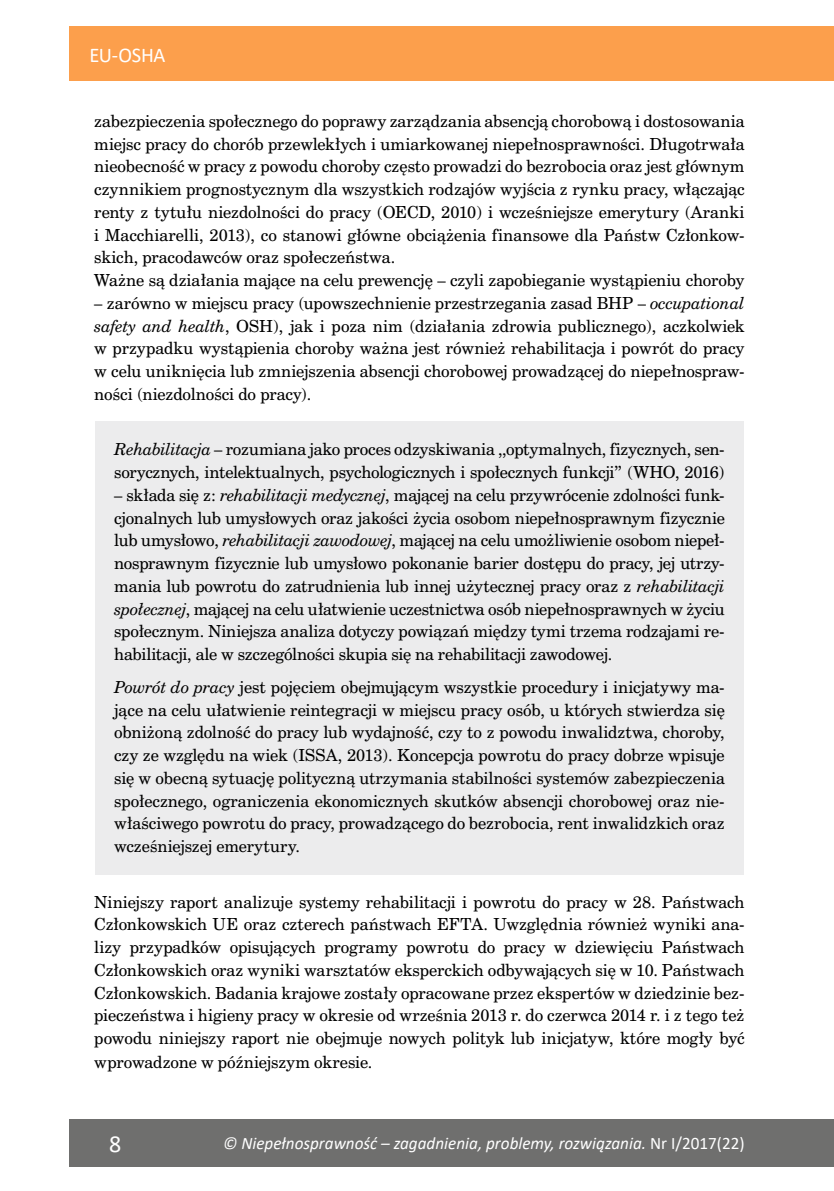
<style>
.page{position:relative;width:834px;height:1191px;background:#fff}
.page>*{position:absolute;margin:0;border:0;box-sizing:border-box;transform-origin:0 0}
.t1{font:24.5px "Calibri";color:#fff}
.t2{font:21px "Calibri";letter-spacing:-.015em;color:#fff}
.t3{font:italic 17.5px "Calibri";color:#fff}
.t4{font:15.75px/22.8px "Cent Schbook PL";letter-spacing:-.005em;color:#000;text-align:justify}
.s1{font-style:italic}
.s2{font-style:normal}
</style>
<div class="page">
<div style="left:69px;top:1119px;width:764px;height:47px;background:#6f6f6e"></div>
<hr style="left:833px;top:1119px;width:1px;height:47px;background:#6f6f6e">
<div style="left:69px;top:26px;width:764px;height:55px;background:#fc9f4c"></div>
<div style="left:95px;top:422px;width:648px;height:453px;background:#ececed"></div>
<h2 class="t2" style="left:89px;top:40px;width:78px">EU-OSHA</h2>
<p class="t4" style="left:94px;top:109px;width:651px;text-align:left">zabezpieczenia społecznego do poprawy zarządzania absencją chorobową i dostosowania miejsc pracy do chorób przewlekłych i umiarkowanej niepełnosprawności. Długotrwała nieobecność w pracy z powodu choroby często prowadzi do bezrobocia oraz jest głównym czynnikiem prognostycznym dla wszystkich rodzajów wyjścia z rynku pracy, włączając renty z tytułu niezdolności do pracy (OECD, 2010) i wcześniejsze emerytury (Aranki i Macchiarelli, 2013), co stanowi główne obciążenia finansowe dla Państw Członkow&shy;skich, pracodawców oraz społeczeństwa.<br>Ważne są działania mające na celu prewencję – czyli zapobieganie wystąpieniu choroby</p>
<p class="t4" style="left:94px;top:291px;width:651px">– zarówno w miejscu pracy (upowszechnienie przestrzegania zasad BHP – <span class="s1">occupational safety and health</span>, OSH), jak i poza nim (działania zdrowia publicznego), aczkolwiek w przypadku wystąpienia choroby ważna jest również rehabilitacja i powrót do pracy w celu uniknięcia lub zmniejszenia absencji chorobowej prowadzącej do niepełnospraw&shy;ności (niezdolności do pracy).</p>
<p class="t4" style="left:114px;top:438px;width:612px"><span class="s1">Rehabilitacja</span> – rozumiana jako proces odzyskiwania ,,optymalnych, fizycznych, sen&shy;sorycznych, intelektualnych, psychologicznych i społecznych funkcji” (WHO, 2016)</p>
<p class="t4" style="left:114px;top:483px;width:612px">– składa się z: <span class="s1">rehabilitacji medycznej</span>, mającej na celu przywrócenie zdolności funk&shy;cjonalnych lub umysłowych oraz jakości życia osobom niepełnosprawnym fizycznie lub umysłowo, <span class="s1">rehabilitacji zawodowej</span>, mającej na celu umożliwienie osobom niepeł&shy;nosprawnym fizycznie lub umysłowo pokonanie barier dostępu do pracy, jej utrzy&shy;mania lub powrotu do zatrudnienia lub innej użytecznej pracy oraz z <span class="s1">rehabilitacji społecznej</span>, mającej na celu ułatwienie uczestnictwa osób niepełnosprawnych w życiu społecznym. Niniejsza analiza dotyczy powiązań między tymi trzema rodzajami re&shy;habilitacji, ale w szczególności skupia się na rehabilitacji zawodowej.</p>
<p class="t4" style="left:114px;top:675px;width:612px"><span class="s1">Powrót do pracy</span> jest pojęciem obejmującym wszystkie procedury i inicjatywy ma&shy;jące na celu ułatwienie reintegracji w miejscu pracy osób, u których stwierdza się obniżoną zdolność do pracy lub wydajność, czy to z powodu inwalidztwa, choroby, czy ze względu na wiek (ISSA, 2013). Koncepcja powrotu do pracy dobrze wpisuje się w obecną sytuację polityczną utrzymania stabilności systemów zabezpieczenia społecznego, ograniczenia ekonomicznych skutków absencji chorobowej oraz nie&shy;właściwego powrotu do pracy, prowadzącego do bezrobocia, rent inwalidzkich oraz wcześniejszej emerytury.</p>
<p class="t4" style="left:94px;top:890px;width:651px">Niniejszy raport analizuje systemy rehabilitacji i powrotu do pracy w 28. Państwach Członkowskich UE oraz czterech państwach EFTA. Uwzględnia również wyniki ana&shy;lizy przypadków opisujących programy powrotu do pracy w dziewięciu Państwach Członkowskich oraz wyniki warsztatów eksperckich odbywających się w 10. Państwach Członkowskich. Badania krajowe zostały opracowane przez ekspertów w dziedzinie bez&shy;pieczeństwa i higieny pracy w okresie od września 2013 r. do czerwca 2014 r. i z tego też powodu niniejszy raport nie obejmuje nowych polityk lub inicjatyw, które mogły być wprowadzone w późniejszym okresie.</p>
<h1 class="t1" style="left:109px;top:1126px;width:14px">8</h1>
<p class="t3" style="left:223px;top:1131px;width:523px">© Niepełnosprawność – zagadnienia, problemy, rozwiązania. <span class="s2">Nr I/2017(22)</span></p>
</div>
